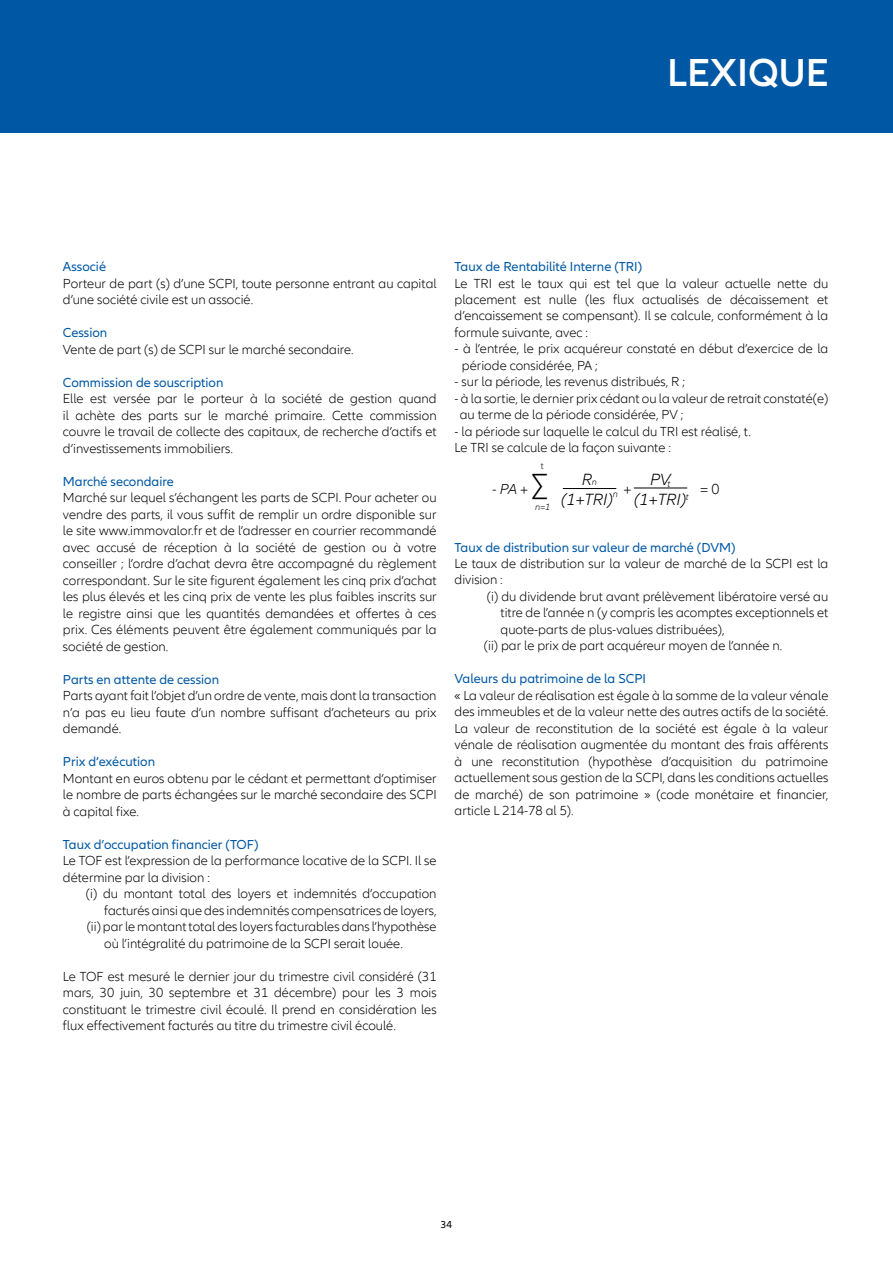
<style>
.page{position:relative;width:893px;height:1263px;background:#fff}
.page>*{position:absolute;margin:0;border:0;box-sizing:border-box;transform-origin:0 0}
.t1{font:600 40.5px "Allianz Neo";color:#fff}
.t2{font:italic 300 16.8px/20.2px "Allianz Neo";color:#000;text-align:center}
.t3{font:300 15px "Allianz Neo";color:#000}
.t4{font:300 13.5px/16.5px "Allianz Neo";color:#000}
.t5{font:13.5px "Allianz Neo";color:#0058a4}
.t6{font:10.5px "Allianz Neo";color:#000}
.t7{font:italic 300 9.3px "Allianz Neo";color:#000}
.t8{font:300 9.3px "Allianz Neo";color:#000}
.s1{font-style:italic}
.s2{font-size:30px}
</style>
<div class="page">
<div style="left:0;top:0;width:893px;height:133px;background:#0058a4"></div>
<hr style="left:563px;top:488px;width:53px;height:1px;background:#000">
<hr style="left:634px;top:487px;width:53px;height:1px;background:#000">
<h1 class="t1" style="left:667px;top:49px;width:163px">LEXIQUE</h1>
<p class="t5" style="left:63px;top:259px;width:45px">Associé</p>
<p class="t4" style="left:63px;top:275px;width:375px">Porteur de part (s) d’une SCPI, toute personne entrant au capital d’une société civile est un associé.</p>
<p class="t5" style="left:63px;top:325px;width:46px">Cession</p>
<p class="t4" style="left:63px;top:341px;width:292px">Vente de part (s) de SCPI sur le marché secondaire.</p>
<p class="t5" style="left:63px;top:374px;width:162px">Commission de souscription</p>
<p class="t4" style="left:63px;top:391px;width:375px;text-align:justify">Elle est versée par le porteur à la société de gestion quand il achète des parts sur le marché primaire. Cette commission couvre le travail de collecte des capitaux, de recherche d’actifs et d’investissements immobiliers.</p>
<p class="t5" style="left:63px;top:473px;width:112px">Marché secondaire</p>
<p class="t4" style="left:63px;top:490px;width:375px;text-align:justify">Marché sur lequel s’échangent les parts de SCPI . Pour acheter ou vendre des parts, il vous suffit de remplir un ordre disponible sur le site www.immovalor.fr et de l’adresser en courrier recommandé avec accusé de réception à la société de gestion ou à votre conseiller ; l’ordre d’achat devra être accompagné du règlement correspondant. Sur le site figurent également les cinq prix d’achat les plus élevés et les cinq prix de vente les plus faibles inscrits sur le registre ainsi que les quantités demandées et offertes à ces prix. Ces éléments peuvent être également communiqués par la société de gestion.</p>
<p class="t5" style="left:63px;top:671px;width:158px">Parts en attente de cession</p>
<p class="t4" style="left:63px;top:688px;width:375px;text-align:justify">Parts ayant fait l’objet d’un ordre de vente, mais dont la transaction n’a pas eu lieu faute d’un nombre suffisant d’acheteurs au prix demandé.</p>
<p class="t5" style="left:63px;top:754px;width:94px">Prix d’exécution</p>
<p class="t4" style="left:63px;top:770px;width:375px">M ontant en euros obtenu par le cédant et permettant d’optimiser le nombre de parts échangées sur le marché secondaire des SCPI à capital fixe.</p>
<p class="t5" style="left:63px;top:836px;width:197px">Taux d’occupation financier (TOF)</p>
<p class="t4" style="left:63px;top:853px;width:375px">Le TO F est l’expression de la performance locative de la SCPI . I l se détermine par la division :</p>
<p class="t4" style="left:86px;top:886px;width:352px">(i) du montant total des loyers et indemnités d’occupation</p>
<p class="t4" style="left:104px;top:902px;width:334px">facturés ainsi que des indemnités compensatrices de loyers,</p>
<p class="t4" style="left:87px;top:919px;width:351px">(ii) par le montant total des loyers facturables dans l’hypothèse</p>
<p class="t4" style="left:104px;top:935px;width:300px">où l’intégralité du patrimoine de la SCPI serait louée.</p>
<p class="t4" style="left:63px;top:968px;width:375px;text-align:justify">Le TOF est mesuré le dernier jour du trimestre civil considéré (31 mars, 30 juin, 30 septembre et 31 décembre) pour les 3 mois constituant le trimestre civil écoulé. I l prend en considération les flux effectivement facturés au titre du trimestre civil écoulé.</p>
<p class="t5" style="left:455px;top:259px;width:189px">Taux de Rentabilité Interne (TR I)</p>
<p class="t4" style="left:455px;top:275px;width:26px">Le TRI</p>
<p class="t4" style="left:455px;top:275px;width:375px;text-align:justify;text-indent:44px">est le taux qui est tel que la valeur actuelle nette du placement est nulle (les flux actualisés de décaissement et d’encaissement se compensant). Il se calcule, conformément à la formule suivante, avec :</p>
<p class="t4" style="left:462px;top:341px;width:368px;text-indent:-7px">- à l’entrée, le prix acquéreur constaté en début d’exercice de la période considérée, PA ;</p>
<p class="t4" style="left:455px;top:374px;width:232px">- sur la période, les revenus distribués, R ;</p>
<p class="t4" style="left:460px;top:391px;width:370px;text-indent:-5px">- à la sortie, le dernier prix cédant ou la valeur de retrait constaté(e) au terme de la période considérée, PV ;</p>
<p class="t4" style="left:455px;top:424px;width:298px">- la période sur laquelle le calcul du TRI est réalisé, t.<br>Le TRI se calcule de la façon suivante :</p>
<p class="t8" style="left:541px;top:460px;width:4px">t</p>
<p class="t7" style="left:535px;top:501px;width:17px">n=1</p>
<p class="t3" style="left:492px;top:481px;width:57px">- <span class="s1">PA</span> + <span class="s2">∑</span></p>
<p class="t2" style="left:561px;top:469px;width:53px">R (1+TRI)</p>
<p class="t2" style="left:634px;top:470px;width:53px">PV (1+TRI)</p>
<p class="t7" style="left:592px;top:477px;width:7px">n</p>
<p class="t7" style="left:667px;top:479px;width:4px">t</p>
<p class="t3" style="left:624px;top:481px;width:10px">+</p>
<p class="t3" style="left:700px;top:481px;width:21px">= 0</p>
<p class="t7" style="left:613px;top:489px;width:7px">n</p>
<p class="t7" style="left:686px;top:491px;width:4px">t</p>
<p class="t5" style="left:455px;top:539px;width:282px">Taux de distribution sur valeur de marché (DVM)</p>
<p class="t4" style="left:455px;top:556px;width:375px">Le taux de distribution sur la valeur de marché de la SCPI est la division :</p>
<p class="t4" style="left:487px;top:589px;width:343px">(i) du dividende brut avant prélèvement libératoire versé au</p>
<p class="t4" style="left:501px;top:605px;width:329px">titre de l’année n (y compris les acomptes exceptionnels et</p>
<p class="t4" style="left:501px;top:622px;width:225px">quote-parts de plus-values distribuées),</p>
<p class="t4" style="left:484px;top:638px;width:300px">(ii) par le prix de part acquéreur moyen de l’année n.</p>
<p class="t5" style="left:455px;top:671px;width:193px">Valeurs du patrimoine de la SCPI</p>
<p class="t4" style="left:455px;top:688px;width:375px;text-align:justify">« La valeur de réalisation est égale à la somme de la valeur vénale des immeubles et de la valeur nette des autres actifs de la société.<br>La valeur de reconstitution de la société est égale à la valeur vénale de réalisation augmentée du montant des frais afférents à une reconstitution (hypothèse d’acquisition du patrimoine actuellement sous gestion de la SCPI, dans les conditions actuelles de marché) de son patrimoine » (code monétaire et financier, article L 214-78 al 5).</p>
<p class="t6" style="left:441px;top:1219px;width:13px">34</p>
</div>
